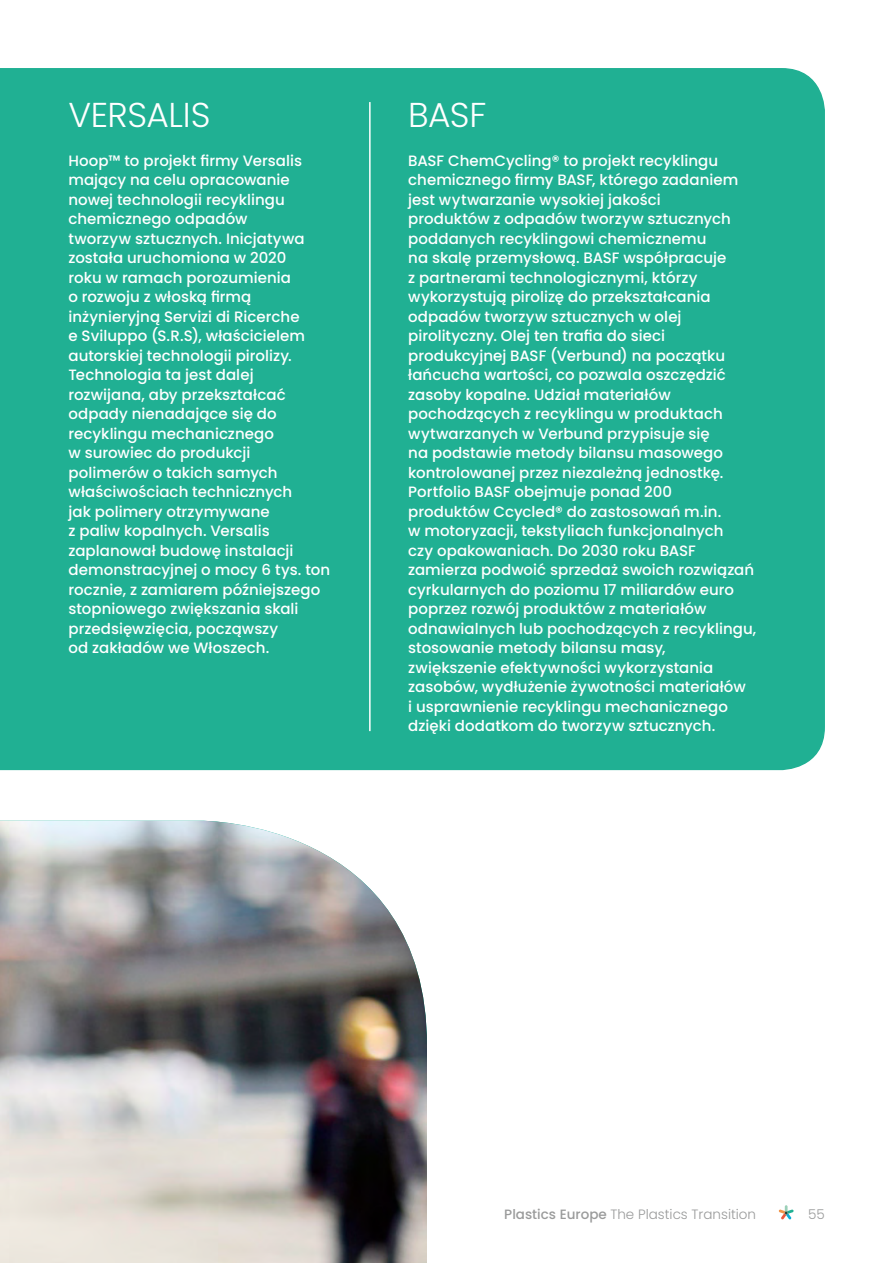
<style>
.page{position:relative;width:893px;height:1263px;background:#fff}
.page>*{position:absolute;margin:0;border:0;box-sizing:border-box;transform-origin:0 0}
.t1{font:300 34.5px "Poppins";letter-spacing:-.01em;color:#fff}
.t2{font:500 15px/19.5px "Poppins";color:#fff}
.t3{font:300 13.5px "Poppins";color:#9a9b9b}
.s1{font-weight:500}
</style>
<div class="page">
<img style="left:0;top:821px;width:427px;height:442px">
<svg style="left:779px;top:1205px;width:15px;height:14px"></svg>
<div style="left:0;top:68px;width:825px;height:702px;background:#20b093"></div>
<hr style="left:369px;top:102px;width:2px;height:629px;background:#fff">
<h1 class="t1" style="left:68px;top:94px;width:143px">VERSALIS</h1>
<p class="t2" style="left:68px;top:151px;width:263px">Hoop™ to projekt firmy Versalis mający na celu opracowanie nowej technologii recyklingu chemicznego odpadów<br>tworzyw sztucznych. Inicjatywa została uruchomiona w 2020<br>roku w ramach porozumienia<br>o rozwoju z włoską firmą inżynieryjną Servizi di Ricerche<br>e Sviluppo (S.R.S), właścicielem autorskiej technologii pirolizy.<br>Technologia ta jest dalej rozwijana, aby przekształcać odpady nienadające się do recyklingu mechanicznego<br>w surowiec do produkcji polimerów o takich samych właściwościach technicznych<br>jak polimery otrzymywane<br>z paliw kopalnych. Versalis zaplanował budowę instalacji demonstracyjnej o mocy 6 tys. ton rocznie, z zamiarem późniejszego stopniowego zwiększania skali przedsięwzięcia, począwszy<br>od zakładów we Włoszech.</p>
<h1 class="t1" style="left:408px;top:94px;width:80px">BASF</h1>
<p class="t2" style="left:408px;top:151px;width:350px">BASF ChemCycling® to projekt recyklingu chemicznego firmy BASF, którego zadaniem jest wytwarzanie wysokiej jakości<br>produktów z odpadów tworzyw sztucznych poddanych recyklingowi chemicznemu<br>na skalę przemysłową. BASF współpracuje<br>z partnerami technologicznymi, którzy wykorzystują pirolizę do przekształcania odpadów tworzyw sztucznych w olej pirolityczny. Olej ten trafia do sieci produkcyjnej BASF (Verbund) na początku łańcucha wartości, co pozwala oszczędzić zasoby kopalne. Udział materiałów pochodzących z recyklingu w produktach wytwarzanych w Verbund przypisuje się<br>na podstawie metody bilansu masowego kontrolowanej przez niezależną jednostkę.<br>Portfolio BASF obejmuje ponad 200 produktów Ccycled® do zastosowań m.in.<br>w motoryzacji, tekstyliach funkcjonalnych<br>czy opakowaniach. Do 2030 roku BASF zamierza podwoić sprzedaż swoich rozwiązań cyrkularnych do poziomu 17 miliardów euro poprzez rozwój produktów z materiałów odnawialnych lub pochodzących z recyklingu, stosowanie metody bilansu masy, zwiększenie efektywności wykorzystania zasobów, wydłużenie żywotności materiałów<br>i usprawnienie recyklingu mechanicznego dzięki dodatkom do tworzyw sztucznych.</p>
<p class="t3" style="left:504px;top:1206px;width:253px"><span class="s1">Plastics Europe</span> The Plastics Transition</p>
<p class="t3" style="left:808px;top:1207px;width:18px">55</p>
</div>
